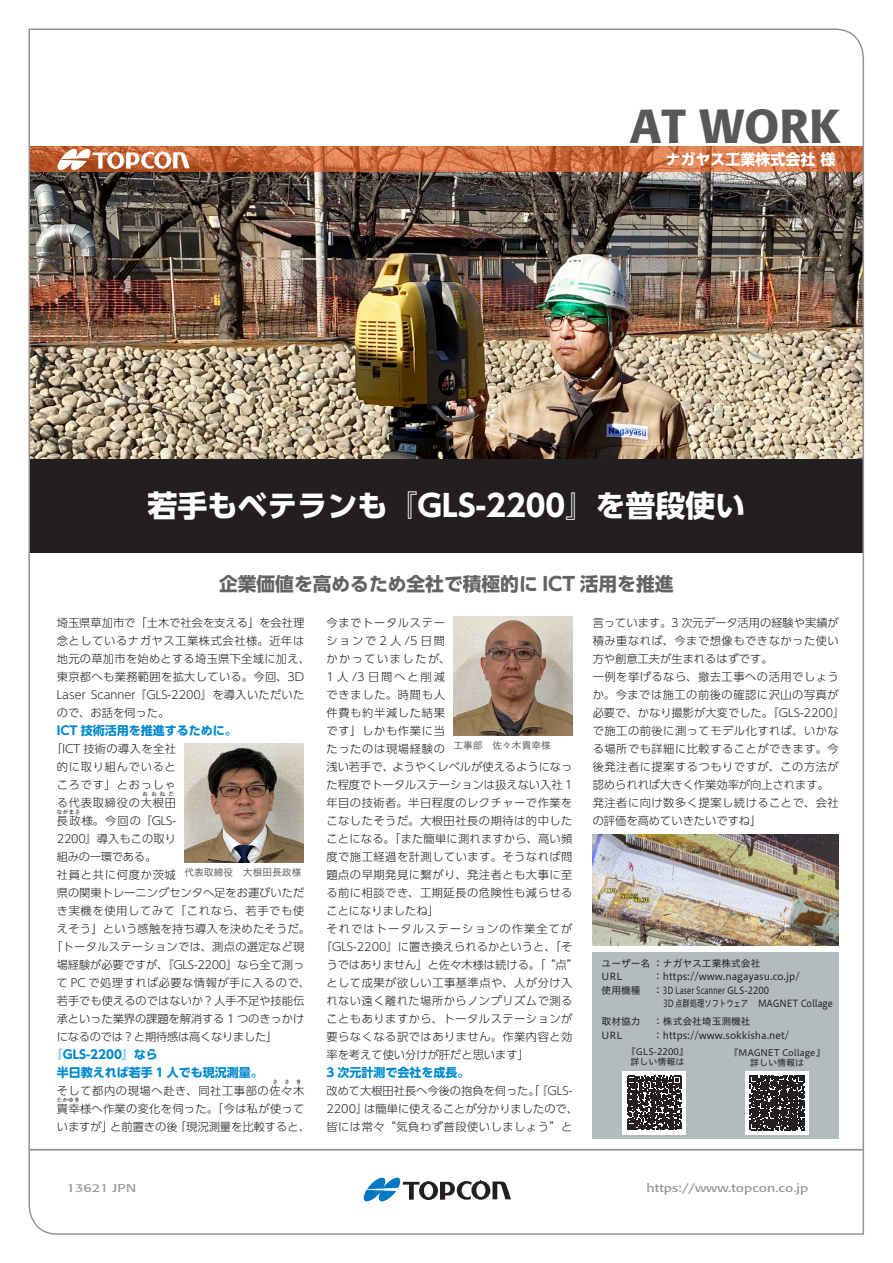
<style>
.page{position:relative;width:893px;height:1263px;background:#fff}
.page>*{position:absolute;margin:0;border:0;box-sizing:border-box;transform-origin:0 0}
.t1{font:500 47.25px "Formata";color:#57585a}
.t2{font:700 30px "UD Shin Go Pro";color:#fff}
.t3{font:700 18.75px "UD Shin Go Pro";color:#636366}
.t4{font:700 15px "UD Shin Go Pro";color:#fff}
.t5{font:700 12px/18px "UD Shin Go Pro";color:#0089cf}
.t6{font:11.4px "Formata Pro";color:#939598;scale:1.25 1}
.t7{font:300 11.25px/18px "UD Shin Go Pro";letter-spacing:.035em;color:#231f20}
.t8{font:300 11.25px "UD Shin Go Pro";color:#231f20}
.t9{font:300 11.25px/18px "UD Shin Go Pro";letter-spacing:.065em;color:#231f20;text-align:center}
.t10{font:300 11.25px "UD Shin Go Pro";letter-spacing:.06em;color:#231f20}
.t11{font:300 11.25px "UD Shin Go Pro";letter-spacing:-.02em;color:#231f20}
.t12{font:300 11.25px "UD Shin Go Pro";letter-spacing:-.01em;color:#231f20}
.t13{font:300 11.25px "UD Shin Go Pro";letter-spacing:-.005em;color:#231f20}
.t14{font:300 11.25px "UD Shin Go Pro";letter-spacing:.1em;color:#231f20}
.t15{font:300 11.25px "UD Shin Go Pro";letter-spacing:.095em;color:#231f20}
.t16{font:300 11.25px "UD Shin Go Pro";letter-spacing:.005em;color:#231f20}
.t17{font:300 11.25px "UD Shin Go Pro";letter-spacing:.13em;color:#231f20}
.t18{font:300 11.25px "UD Shin Go Pro";letter-spacing:.17em;color:#231f20}
.t19{font:9.75px/13.5px "Hiragino UD Sans Std N W4";color:#231f20}
.t20{font:9.75px/18px "Hiragino UD Sans Std N W4";color:#231f20;text-align:right;scale:.75 1}
.t21{font:9.75px "Hiragino UD Sans Std N W4";color:#636366}
.t22{font:9.75px "Hiragino UD Sans Std N W4";color:#231f20;scale:.9 1}
.t23{font:9px/10.5px "Hiragino UD Sans Std N W4";color:#231f20;text-align:center}
.t24{font:300 5.7px "UD Shin Go Pro";letter-spacing:.05em;color:#231f20}
</style>
<div class="page">
<img style="left:28px;top:28px;width:836px;height:1207px">
<svg style="left:364px;top:1178px;width:147px;height:23px"></svg>
<div style="left:593px;top:952px;width:246px;height:187px;background:#b3bbbe"></div>
<div style="left:622px;top:1071px;width:64px;height:64px;background:#fff"></div>
<svg style="left:627px;top:1076px;width:54px;height:54px"></svg>
<div style="left:745px;top:1071px;width:64px;height:64px;background:#fff"></div>
<svg style="left:750px;top:1075px;width:55px;height:55px;background:#423f40"></svg>
<hr style="left:30px;top:1149px;width:833px;height:1px;background:#939598">
<img style="left:184px;top:743px;width:119px;height:119px">
<img style="left:592px;top:835px;width:246px;height:110px">
<img style="left:453px;top:617px;width:119px;height:119px">
<h1 class="t1" style="left:630px;top:98px;width:211px">AT WORK</h1>
<h3 class="t4" style="left:666px;top:147px;width:171px">ナガヤス工業株式会社様</h3>
<h2 class="t2" style="left:148px;top:481px;width:599px">若手もベテランも『GLS-2200』を普段使い</h2>
<h3 class="t3" style="left:219px;top:568px;width:456px">企業価値を高めるため全社で積極的に ICT 活用を推進</h3>
<p class="t7" style="left:57px;top:613px;width:255px">埼玉県草加市で「土木で社会を支える」を会社理念としているナガヤス工業株式会社様。近年は地元の草加市を始めとする埼玉県下全域に加え、東京都へも業務範囲を拡大している。今回、3D<br>Laser Scanner『GLS-2200』を導入いただいたので、お話を伺った。</p>
<p class="t5" style="left:57px;top:721px;width:181px">ICT 技術活用を推進するために。</p>
<p class="t9" style="left:51px;top:739px;width:126px">「ICT 技術の導入を全社的に取り組んでいるところです」とおっしゃる代表取締役の大根田</p>
<p class="t24" style="left:142px;top:789px;width:33px">おおねだ</p>
<p class="t15" style="left:57px;top:811px;width:121px">長政様。今回の『GLS-</p>
<p class="t24" style="left:57px;top:807px;width:25px">ながまさ</p>
<p class="t16" style="left:57px;top:829px;width:121px">2200』導入もこの取り</p>
<p class="t11" style="left:57px;top:847px;width:101px">組みの一環である。</p>
<p class="t9" style="left:57px;top:865px;width:121px">社員と共に何度か茨城</p>
<p class="t8" style="left:57px;top:883px;width:249px">県の関東トレーニングセンタへ足をお運びいただ</p>
<p class="t10" style="left:57px;top:901px;width:249px">き実機を使用してみて「これなら、若手でも使</p>
<p class="t7" style="left:57px;top:919px;width:255px">えそう」という感触を持ち導入を決めたそうだ。</p>
<p class="t7" style="left:51px;top:937px;width:255px">「トータルステーションでは、測点の選定など現</p>
<p class="t12" style="left:57px;top:955px;width:249px">場経験が必要ですが、『GLS-2200』なら全て測っ</p>
<p class="t7" style="left:57px;top:973px;width:255px">て PC で処理すれば必要な情報が手に入るので、</p>
<p class="t8" style="left:57px;top:991px;width:249px">若手でも使えるのではないか？人手不足や技能伝</p>
<p class="t13" style="left:57px;top:1009px;width:249px">承といった業界の課題を解消する 1 つのきっかけ</p>
<p class="t11" style="left:57px;top:1027px;width:222px">になるのでは？と期待感は高くなりました「</p>
<p class="t5" style="left:57px;top:1045px;width:207px;text-indent:-6px">『GLS-2200』なら<br>半日教えれば若手 1 人でも現況測量。</p>
<p class="t7" style="left:57px;top:1081px;width:249px">そして都内の現場へ赴き、同社工事部の佐々木</p>
<p class="t21" style="left:184px;top:865px;width:118px">代表取締役　大根田長政様</p>
<p class="t24" style="left:272px;top:1077px;width:30px">ささき</p>
<p class="t7" style="left:57px;top:1099px;width:249px">貴幸様へ作業の変化を伺った。「今は私が使って</p>
<p class="t24" style="left:57px;top:1095px;width:24px">たかゆき</p>
<p class="t7" style="left:57px;top:1117px;width:58px">いますが」</p>
<p class="t8" style="left:175px;top:1117px;width:136px">「現況測量を比較すると、</p>
<p class="t7" style="left:110px;top:1117px;width:69px">と前置きの後</p>
<p class="t6" style="left:67px;top:1181px;width:57px">13621 JPN</p>
<p class="t10" style="left:326px;top:613px;width:120px">今までトータルステー</p>
<p class="t7" style="left:326px;top:631px;width:120px">ションで2 人 /5 日間</p>
<p class="t17" style="left:326px;top:649px;width:126px">かかっていましたが、</p>
<p class="t18" style="left:326px;top:667px;width:120px">1人 /3 日間へと削減</p>
<p class="t9" style="left:326px;top:685px;width:120px">できました。時間も人</p>
<p class="t10" style="left:326px;top:703px;width:120px">件費も約半減した結果</p>
<p class="t10" style="left:326px;top:721px;width:120px">です」しかも作業に当</p>
<p class="t10" style="left:326px;top:739px;width:120px">たったのは現場経験の</p>
<p class="t8" style="left:326px;top:757px;width:248px">浅い若手で、ようやくレベルが使えるようになっ</p>
<p class="t8" style="left:326px;top:775px;width:248px">た程度でトータルステーションは扱えない入社 1</p>
<p class="t7" style="left:326px;top:793px;width:248px">年目の技術者。半日程度のレクチャーで作業を</p>
<p class="t7" style="left:326px;top:811px;width:248px">こなしたそうだ。大根田社長の期待は的中した</p>
<p class="t7" style="left:326px;top:829px;width:247px">ことになる。「また簡単に測れますから、高い頻</p>
<p class="t7" style="left:326px;top:847px;width:248px">度で施工経過を計測しています。そうなれば問</p>
<p class="t7" style="left:326px;top:865px;width:248px">題点の早期発見に繋がり、発注者とも大事に至</p>
<p class="t7" style="left:326px;top:883px;width:248px">る前に相談でき、工期延長の危険性も減らせる</p>
<p class="t8" style="left:326px;top:901px;width:114px">ことになりましたね「</p>
<p class="t14" style="left:326px;top:919px;width:247px">それではトータルステーションの作業全てが</p>
<p class="t8" style="left:321px;top:937px;width:253px">『GLS-2200』に置き換えられるかというと、「そ</p>
<p class="t8" style="left:326px;top:955px;width:253px">うではありません」と佐々木様は続ける。「 “点“</p>
<p class="t7" style="left:326px;top:973px;width:248px">として成果が欲しい工事基準点や、人が分け入</p>
<p class="t7" style="left:326px;top:991px;width:247px">れない遠く離れた場所からノンプリズムで測る</p>
<p class="t7" style="left:326px;top:1009px;width:248px">こともありますから、トータルステーションが</p>
<p class="t7" style="left:326px;top:1027px;width:248px">要らなくなる訳ではありません。作業内容と効</p>
<p class="t8" style="left:326px;top:1045px;width:204px">率を考えて使い分けが肝だと思います「</p>
<p class="t5" style="left:326px;top:1063px;width:144px">3 次元計測で会社を成長。</p>
<p class="t8" style="left:364px;top:1099px;width:215px">は簡単に使えることが分かりましたので、</p>
<p class="t21" style="left:453px;top:738px;width:99px">工事部　佐々木貴幸様</p>
<p class="t8" style="left:326px;top:1081px;width:247px">改めて大根田社長へ今後の抱負を伺った。「『GLS-</p>
<p class="t7" style="left:326px;top:1117px;width:248px">皆には常々“気負わず普段使いしましょう”と</p>
<p class="t7" style="left:326px;top:1099px;width:42px">2200』</p>
<p class="t7" style="left:593px;top:613px;width:253px">言っています。3 次元データ活用の経験や実績が積み重なれば、今まで想像もできなかった使い方や創意工夫が生まれるはずです。<br>一例を挙げるなら、撤去工事への活用でしょうか。今までは施工の前後の確認に沢山の写真が必要で、かなり撮影が大変でした。『GLS-2200『で施工の前後に測ってモデル化すれば、いかなる場所でも詳細に比較することができます。今後発注者に提案するつもりですが、この方法が認められれば大きく作業効率が向上されます。<br>発注者に向け数多く提案し続けることで、会社の評価を高めていきたいですね「</p>
<p class="t19" style="left:653px;top:955px;width:148px;text-indent:-52px">ユーザー名：ナガヤス工業株式会社：https://www.nagayasu.co j p. /</p>
<p class="t19" style="left:602px;top:969px;width:22px">URL</p>
<p class="t19" style="left:602px;top:982px;width:40px">使用機種</p>
<p class="t19" style="left:602px;top:1014px;width:40px">取材協力</p>
<p class="t19" style="left:602px;top:1027px;width:22px">URL</p>
<p class="t19" style="left:653px;top:982px;width:117px">：3D Laser Scanner GLS-2200</p>
<p class="t20" style="left:653px;top:994px;width:131px">D3 点群処理ソフトウェア<br>：株式会社埼玉測機社</p>
<p class="t22" style="left:758px;top:996px;width:85px">MAGNET Collage</p>
<p class="t19" style="left:653px;top:1027px;width:138px">：https://www.sokkisha.net/</p>
<p class="t23" style="left:627px;top:1045px;width:63px">『GLS-2200『詳しい情報は</p>
<p class="t23" style="left:729px;top:1046px;width:97px">『MAGNET Collage『詳しい情報は</p>
<p class="t6" style="left:647px;top:1181px;width:131px">https://www.topcon.co j p.</p>
</div>
